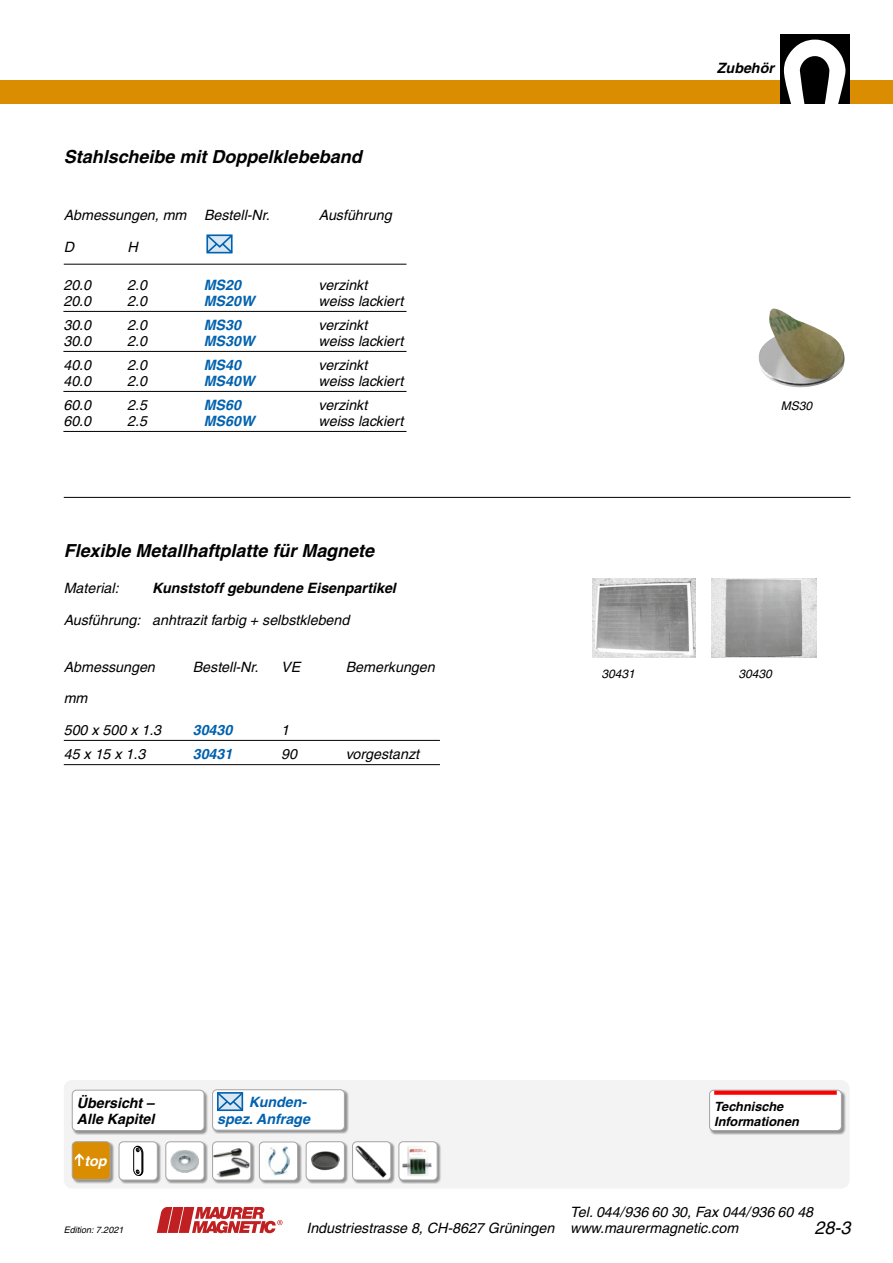
<style>
.page{position:relative;width:893px;height:1263px;background:#fff}
.page>*{position:absolute;margin:0;border:0;box-sizing:border-box;transform-origin:0 0}
._2_Titel{font:italic 700 18px "Helvetica";color:#000}
.t1{font:italic 18px "Helvetica";color:#000}
.Tab__Sägebl{font:italic 14.25px "Helvetica";color:#000}
.Text{font:italic 14.25px/15.8px "Helvetica";color:#000}
.Tab__Sägebl-2{font:italic 700 14.25px/16.5px "Helvetica";color:#0061ae;text-align:right}
.Text-2{font:italic 700 14.25px "Helvetica";color:#000}
._2_Titel__BZ{font:italic 700 14.25px/16.5px "Helvetica";color:#000}
._2_Titel__BZ-2{font:italic 700 14.25px "Helvetica";color:#fff}
.Tab__Sägebl-3{font:italic 700 12.75px/15px "Helvetica";color:#000}
.Bildlegende{font:italic 12px "Helvetica";color:#000}
.Text-3{font:italic 9px "Helvetica";color:#000}
</style>
<div class="page">
<div style="left:0;top:81px;width:893px;height:23px;background:#da8d00"></div>
<div style="left:780px;top:34px;width:70px;height:70px;background:#000"></div>
<svg style="left:784px;top:40px;width:61px;height:64px"></svg>
<svg style="left:157px;top:1207px;width:125px;height:26px"></svg>
<hr style="left:64px;top:497px;width:786px;height:1px;background:#000">
<img style="left:758px;top:308px;width:87px;height:79px">
<svg style="left:206px;top:234px;width:27px;height:20px"></svg>
<div style="left:64px;top:1080px;width:786px;height:108px;background:#f3f3f3;border-radius:9px"></div>
<div style="left:166px;top:1141px;width:42px;height:43px;background:#000;opacity:.4"></div>
<div style="left:166px;top:1142px;width:38px;height:38px;background:#fff;border-radius:4px"></div>
<img style="left:170px;top:1150px;width:29px;height:23px">
<div style="left:165px;top:1141px;width:39px;height:39px;border:1px solid #a4a4a4;border-radius:4px"></div>
<div style="left:119px;top:1141px;width:42px;height:43px;background:#000;opacity:.4"></div>
<div style="left:119px;top:1142px;width:38px;height:38px;background:#fff;border-radius:4px"></div>
<svg style="left:133px;top:1146px;width:10px;height:30px"></svg>
<div style="left:119px;top:1141px;width:39px;height:39px;border:1px solid #a4a4a4;border-radius:4px"></div>
<div style="left:212px;top:1141px;width:43px;height:43px;background:#000;opacity:.4"></div>
<div style="left:213px;top:1142px;width:38px;height:38px;background:#fff;border-radius:4px"></div>
<div style="left:212px;top:1141px;width:39px;height:39px;border:1px solid #a4a4a4;border-radius:4px"></div>
<div style="left:306px;top:1141px;width:43px;height:43px;background:#000;opacity:.4"></div>
<img style="left:306px;top:1143px;width:38px;height:37px">
<div style="left:306px;top:1141px;width:39px;height:39px;border:1px solid #a4a4a4;border-radius:4px"></div>
<img style="left:217px;top:1169px;width:24px;height:8px">
<img style="left:231px;top:1157px;width:20px;height:12px">
<img style="left:213px;top:1146px;width:30px;height:15px">
<div style="left:259px;top:1142px;width:43px;height:42px;background:#000;opacity:.4"></div>
<div style="left:259px;top:1142px;width:39px;height:38px;background:#fff;border-radius:4px"></div>
<img style="left:268px;top:1146px;width:21px;height:30px">
<div style="left:259px;top:1141px;width:39px;height:40px;border:1px solid #a4a4a4;border-radius:4px"></div>
<div style="left:72px;top:1141px;width:43px;height:43px;background:#000;opacity:.4"></div>
<div style="left:72px;top:1142px;width:38px;height:37px;background:#da8d00;border-radius:4px"></div>
<div style="left:72px;top:1141px;width:39px;height:39px;border:1px solid #a4a4a4;border-radius:4px"></div>
<svg style="left:75px;top:1153px;width:9px;height:13px"></svg>
<div style="left:352px;top:1141px;width:43px;height:43px;background:#000;opacity:.4"></div>
<div style="left:353px;top:1142px;width:38px;height:38px;background:#fff;border-radius:4px"></div>
<img style="left:355px;top:1145px;width:32px;height:33px">
<div style="left:352px;top:1141px;width:39px;height:39px;border:1px solid #a4a4a4;border-radius:4px"></div>
<div style="left:399px;top:1141px;width:42px;height:43px;background:#000;opacity:.4"></div>
<img style="left:399px;top:1143px;width:38px;height:37px">
<div style="left:398px;top:1141px;width:40px;height:39px;border:1px solid #a4a4a4;border-radius:4px"></div>
<hr style="left:63px;top:311px;width:343px;height:1px;background:#000">
<hr style="left:63px;top:351px;width:343px;height:1px;background:#000">
<hr style="left:63px;top:391px;width:343px;height:1px;background:#000">
<hr style="left:63px;top:431px;width:343px;height:1px;background:#000">
<hr style="left:64px;top:264px;width:342px;height:1px;background:#000">
<div style="left:212px;top:1089px;width:137px;height:45px;background:#000;opacity:.4"></div>
<div style="left:213px;top:1090px;width:131px;height:40px;background:#fff;border-radius:4px"></div>
<div style="left:212px;top:1089px;width:133px;height:41px;border:1px solid #a4a4a4;border-radius:4px"></div>
<svg style="left:217px;top:1092px;width:27px;height:20px"></svg>
<div style="left:709px;top:1090px;width:137px;height:45px;background:#000;opacity:.4"></div>
<div style="left:710px;top:1090px;width:131px;height:40px;background:#fff;border-radius:4px"></div>
<div style="left:714px;top:1090px;width:123px;height:5px;background:#f00"></div>
<div style="left:709px;top:1090px;width:133px;height:41px;border:1px solid #a4a4a4;border-radius:4px"></div>
<div style="left:72px;top:1090px;width:137px;height:45px;background:#000;opacity:.4"></div>
<div style="left:72px;top:1090px;width:132px;height:40px;background:#fff;border-radius:4px"></div>
<div style="left:72px;top:1090px;width:132px;height:41px;border:1px solid #a4a4a4;border-radius:4px"></div>
<hr style="left:64px;top:740px;width:376px;height:1px;background:#000">
<hr style="left:64px;top:764px;width:376px;height:1px;background:#000">
<img style="left:712px;top:579px;width:105px;height:78px">
<img style="left:592px;top:579px;width:103px;height:79px">
<p class="_2_Titel" style="left:64px;top:145px;width:299px">Stahlscheibe mit Doppelklebeband</p>
<p class="Tab__Sägebl" style="left:64px;top:207px;width:208px">Abmessungen, mm Bestell-Nr.</p>
<p class="Tab__Sägebl" style="left:319px;top:207px;width:74px">Ausführung</p>
<p class="Tab__Sägebl" style="left:64px;top:238px;width:12px">D</p>
<p class="Tab__Sägebl" style="left:128px;top:238px;width:12px">H</p>
<p class="Tab__Sägebl" style="left:63px;top:277px;width:29px">20.0</p>
<p class="Tab__Sägebl" style="left:127px;top:277px;width:21px">2.0</p>
<p class="Tab__Sägebl-2" style="left:204px;top:277px;width:39px">MS20</p>
<p class="Tab__Sägebl" style="left:319px;top:277px;width:50px">verzinkt</p>
<p class="Tab__Sägebl" style="left:63px;top:293px;width:29px">20.0</p>
<p class="Tab__Sägebl" style="left:127px;top:293px;width:21px">2.0</p>
<p class="Tab__Sägebl-2" style="left:204px;top:292px;width:52px">MS20W</p>
<p class="Tab__Sägebl" style="left:319px;top:293px;width:86px">weiss lackiert</p>
<p class="Tab__Sägebl" style="left:63px;top:317px;width:29px">30.0</p>
<p class="Tab__Sägebl" style="left:127px;top:317px;width:21px">2.0</p>
<p class="Tab__Sägebl-2" style="left:204px;top:317px;width:39px">MS30</p>
<p class="Tab__Sägebl" style="left:319px;top:317px;width:50px">verzinkt</p>
<p class="Tab__Sägebl" style="left:63px;top:333px;width:29px">30.0</p>
<p class="Tab__Sägebl" style="left:127px;top:333px;width:21px">2.0</p>
<p class="Tab__Sägebl-2" style="left:204px;top:332px;width:52px">MS30W</p>
<p class="Tab__Sägebl" style="left:319px;top:333px;width:86px">weiss lackiert</p>
<p class="Tab__Sägebl" style="left:63px;top:357px;width:29px">40.0</p>
<p class="Tab__Sägebl" style="left:127px;top:357px;width:21px">2.0</p>
<p class="Tab__Sägebl-2" style="left:204px;top:357px;width:39px">MS40</p>
<p class="Tab__Sägebl" style="left:319px;top:357px;width:50px">verzinkt</p>
<p class="Tab__Sägebl" style="left:63px;top:373px;width:29px">40.0</p>
<p class="Tab__Sägebl" style="left:127px;top:373px;width:21px">2.0</p>
<p class="Tab__Sägebl-2" style="left:204px;top:372px;width:52px">MS40W</p>
<p class="Tab__Sägebl" style="left:319px;top:373px;width:86px">weiss lackiert</p>
<p class="Tab__Sägebl" style="left:63px;top:397px;width:29px">60.0</p>
<p class="Tab__Sägebl" style="left:127px;top:397px;width:21px">2.5</p>
<p class="Tab__Sägebl-2" style="left:204px;top:397px;width:39px">MS60</p>
<p class="Tab__Sägebl" style="left:319px;top:397px;width:50px">verzinkt</p>
<p class="Tab__Sägebl" style="left:63px;top:413px;width:29px">60.0</p>
<p class="Tab__Sägebl" style="left:127px;top:413px;width:21px">2.5</p>
<p class="Tab__Sägebl-2" style="left:204px;top:412px;width:52px">MS60W</p>
<p class="Tab__Sägebl" style="left:319px;top:413px;width:86px">weiss lackiert</p>
<p class="_2_Titel" style="left:64px;top:539px;width:312px">Flexible Metallhaftplatte für Magnete</p>
<p class="Text" style="left:64px;top:580px;width:56px">Material:</p>
<p class="Text-2" style="left:152px;top:579px;width:245px">Kunststoff gebundene Eisenpartikel</p>
<p class="Text" style="left:64px;top:612px;width:287px">Ausführung: anhtrazit farbig + selbstklebend</p>
<p class="Tab__Sägebl" style="left:64px;top:659px;width:93px">Abmessungen</p>
<p class="Tab__Sägebl" style="left:193px;top:659px;width:67px">Bestell-Nr.</p>
<p class="Tab__Sägebl" style="left:281px;top:659px;width:21px">VE</p>
<p class="Tab__Sägebl" style="left:346px;top:659px;width:90px">Bemerkungen</p>
<p class="Tab__Sägebl" style="left:64px;top:690px;width:25px">mm</p>
<p class="Tab__Sägebl" style="left:64px;top:722px;width:99px">500 x 500 x 1.3</p>
<p class="Tab__Sägebl-2" style="left:193px;top:721px;width:41px">30430</p>
<p class="Tab__Sägebl" style="left:281px;top:722px;width:9px">1</p>
<p class="Tab__Sägebl" style="left:64px;top:746px;width:83px">45 x 15 x 1.3</p>
<p class="Tab__Sägebl-2" style="left:193px;top:746px;width:41px">30431</p>
<p class="Tab__Sägebl" style="left:281px;top:746px;width:17px">90</p>
<p class="Tab__Sägebl" style="left:346px;top:746px;width:75px">vorgestanzt</p>
<p class="Text-2" style="left:717px;top:59px;width:59px">Zubehör</p>
<p class="Bildlegende" style="left:781px;top:399px;width:33px">MS30</p>
<p class="Bildlegende" style="left:601px;top:666px;width:35px">30431</p>
<p class="Bildlegende" style="left:739px;top:666px;width:35px">30430</p>
<p class="_2_Titel__BZ" style="left:77px;top:1094px;width:79px">Übersicht –<br>Alle Kapitel</p>
<p class="_2_Titel__BZ-2" style="left:85px;top:1152px;width:24px">top</p>
<p class="Tab__Sägebl-2" style="left:217px;top:1094px;width:94px">Kunden&shy;spez. Anfrage</p>
<p class="Tab__Sägebl-3" style="left:714px;top:1099px;width:86px">Technische<br>Informationen</p>
<p class="Text" style="left:306px;top:1204px;width:508px;text-indent:264px">Tel. 044/936 60 30, Fax 044/936 60 48<br>Industriestrasse 8, CH-8627 Grüningen www.maurermagnetic.com</p>
<p class="Text-3" style="left:64px;top:1224px;width:61px">Edition: 7.2021</p>
<p class="t1" style="left:814px;top:1217px;width:38px">28-3</p>
</div>
